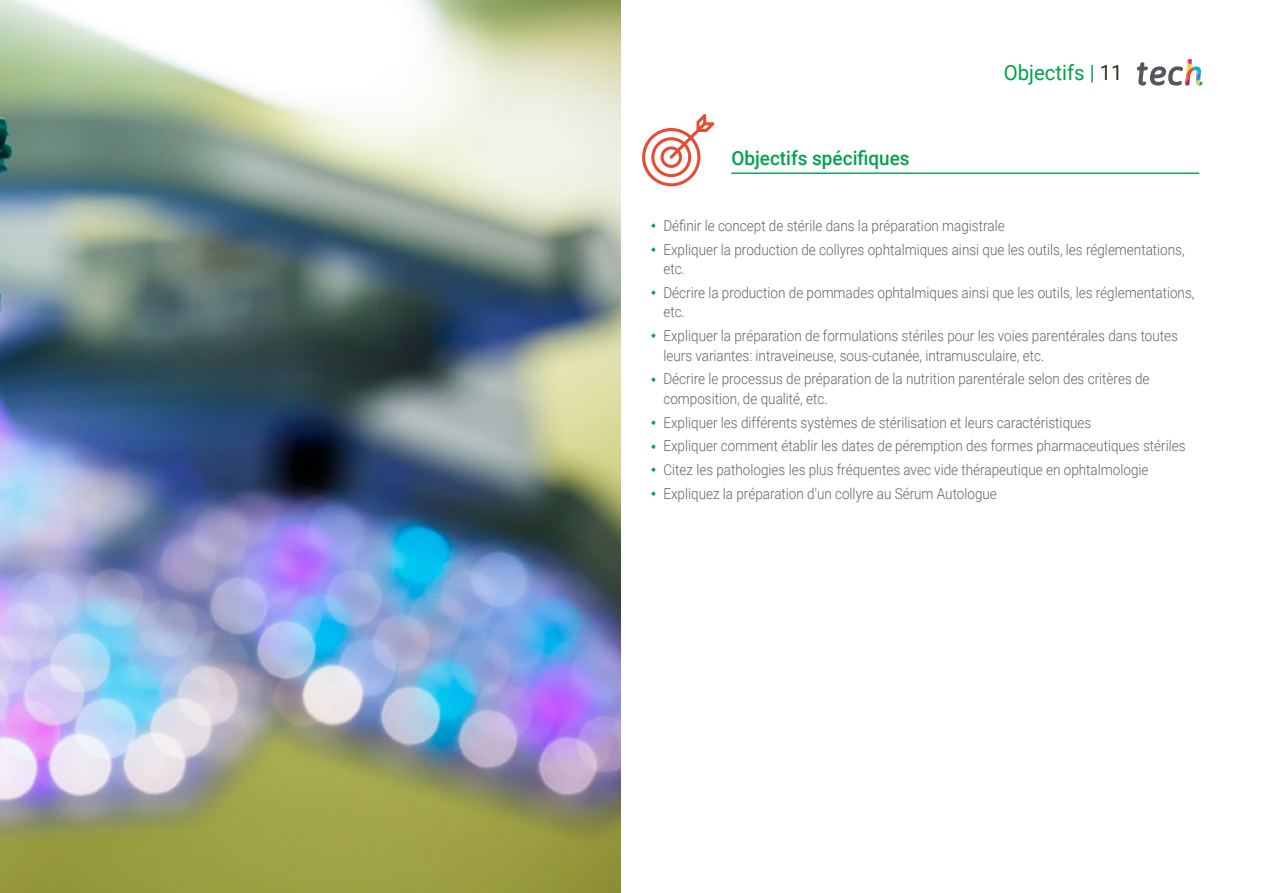
<style>
.page{position:relative;width:1263px;height:893px;background:#fff}
.page>*{position:absolute;margin:0;border:0;box-sizing:border-box;transform-origin:0 0}
.t1{font:21px "Roboto";color:#04a14d}
.t2{font:500 19.5px "Roboto";color:#04a14d}
.t3{font:300 15px/23.7px "Roboto";color:#61646a;scale:.9 1}
.s1{color:#312e20}
</style>
<div class="page">
<svg style="left:642px;top:114px;width:72px;height:72px"></svg>
<hr style="left:731px;top:173px;width:468px;height:1px;background:#04a14d">
<img style="left:0;top:0;width:621px;height:893px">
<svg style="left:1137px;top:59px;width:65px;height:27px"></svg>
<h2 class="t2" style="left:731px;top:144px;width:180px">Objectifs spécifiques</h2>
<h1 class="t1" style="left:1004px;top:57px;width:120px">Objectifs | <span class="s1">11</span></h1>
<p class="t3" style="left:663px;top:213px;width:581px">Définir le concept de stérile dans la préparation magistrale<br>Expliquer la production de collyres ophtalmiques ainsi que les outils, les réglementations,</p>
<p class="t3" style="left:663px;top:256px;width:591px">etc.<br>Décrire la production de pommades ophtalmiques ainsi que les outils, les réglementations,</p>
<p class="t3" style="left:663px;top:300px;width:573px">etc.<br>Expliquer la préparation de formulations stériles pour les voies parentérales dans toutes</p>
<p class="t3" style="left:663px;top:343px;width:542px">leurs variantes: intraveineuse, sous-cutanée, intramusculaire, etc.<br>Décrire le processus de préparation de la nutrition parentérale selon des critères de</p>
<p class="t3" style="left:663px;top:386px;width:582px">composition, de qualité, etc.<br>Expliquer les différents systèmes de stérilisation et leurs caractéristiques<br>Expliquer comment établir les dates de péremption des formes pharmaceutiques stériles Citez les pathologies les plus fréquentes avec vide thérapeutique en ophtalmologie Expliquez la préparation d'un collyre au Sérum Autologue</p>
</div>
